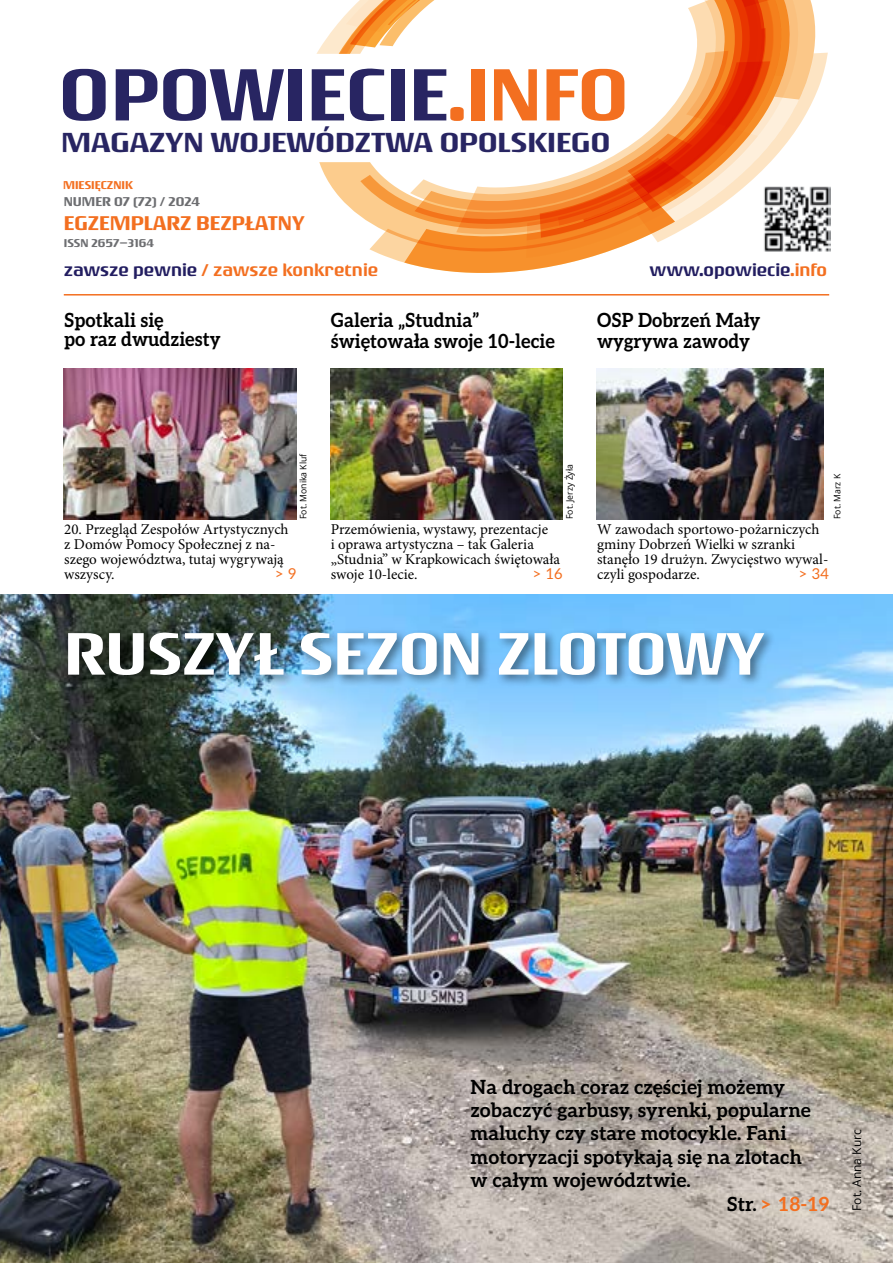
<style>
.page{position:relative;width:893px;height:1263px;background:#fff}
.page>*{position:absolute;margin:0;border:0;box-sizing:border-box;transform-origin:0 0}
.t1{font:500 63px "Rogue Sans Ext";color:#fff}
.t2{font:500 29.1px "Rogue Sans Ext";color:#282562;scale:1.04 1}
.t3{font:500 21px "Rogue Sans Ext";color:#f36f20}
.t4{font:700 19.5px "Aleo";color:#000}
.t5{font:700 19.5px/21px "Aleo";color:#000;scale:.94 1}
.t6{font:700 19.5px "Aleo";color:#f36f20}
.t7{font:500 18px "Rogue Sans Ext";color:#f36f20}
.t8{font:500 18px "Rogue Sans Ext";color:#221d60}
.t9{font:15px/15px "Minion Pro";color:#000}
.t10{font:15px "Aleo";color:#f36f20}
.t11{font:500 13.5px "Rogue Sans Ext";color:#6d6e71}
.t12{font:500 12px "Rogue Sans Ext";color:#6d6e71}
.t13{font:12px "Open Sans";color:#000}
.t14{font:500 12px "Rogue Sans Ext";color:#f36f20}
.t15{font:9px "Open Sans";color:#000;scale:.96 1}
.s1{color:#221d60}
.s2{color:#f36f20}
.s3{color:#000}
</style>
<div class="page">
<svg style="left:63px;top:69px;width:43px;height:52px"></svg>
<svg style="left:116px;top:69px;width:41px;height:51px"></svg>
<svg style="left:163px;top:69px;width:121px;height:52px"></svg>
<div style="left:289px;top:69px;width:13px;height:51px;background:#282562"></div>
<svg style="left:312px;top:0;width:516px;height:273px"></svg>
<img style="left:762px;top:184px;width:68px;height:68px">
<hr style="left:64px;top:294px;width:765px;height:2px;background:#f36f20">
<img style="left:64px;top:368px;width:232px;height:151px">
<img style="left:597px;top:368px;width:226px;height:151px">
<img style="left:330px;top:368px;width:233px;height:151px">
<img style="left:0;top:594px;width:893px;height:669px">
<div style="left:64px;top:628px;width:712px;height:60px;background:#000;opacity:.45"></div>
<h2 class="t2" style="left:61px;top:126px;width:529px">MAGAZYN WOJEWÓDZTWA OPOLSKIEGO</h2>
<p class="t14" style="left:63px;top:178px;width:71px">MIESIĘCZNIK</p>
<p class="t11" style="left:64px;top:193px;width:138px">NUMER 07 (72) / 2024</p>
<h3 class="t3" style="left:64px;top:210px;width:242px">EGZEMPLARZ BEZPŁATNY</h3>
<p class="t12" style="left:64px;top:236px;width:92px">ISSN 2657–3164</p>
<p class="t7" style="left:64px;top:259px;width:316px"><span class="s1">zawsze pewnie</span> / zawsze konkretnie</p>
<p class="t8" style="left:649px;top:259px;width:179px">www.opowiecie<span class="s2">.info</span></p>
<h3 class="t5" style="left:64px;top:309px;width:168px;line-height:19.5px">Spotkali się<br>po raz dwudziesty</h3>
<h3 class="t5" style="left:331px;top:308px;width:240px">Galeria „Studnia” świętowała swoje 10-lecie</h3>
<h3 class="t5" style="left:597px;top:308px;width:175px">OSP Dobrzeń Mały wygrywa zawody</h3>
<p class="t15" style="left:297px;top:519px;width:70px;rotate:-90deg">Fot. Monika Kluf</p>
<p class="t15" style="left:563px;top:519px;width:59px;rotate:-90deg">Fot. Jerzy Żyła</p>
<p class="t15" style="left:831px;top:519px;width:48px;rotate:-90deg">Fot. Marz K</p>
<p class="t9" style="left:64px;top:522px;width:226px">20. Przegląd Zespołów Artystycznych z Domów Pomocy Społecznej z na&shy;szego województwa, tutaj wygrywają wszyscy.</p>
<p class="t10" style="left:276px;top:562px;width:22px">&gt; 9</p>
<p class="t9" style="left:331px;top:522px;width:231px">Przemówienia, wystawy, prezentacje<br>i oprawa artystyczna – tak Galeria „Studnia” w Krapkowicach świętowała swoje 10-lecie.</p>
<p class="t10" style="left:533px;top:562px;width:31px">&gt; 16</p>
<p class="t9" style="left:597px;top:522px;width:233px">W zawodach sportowo-pożarniczych gminy Dobrzeń Wielki w szranki stanęło 19 drużyn. Zwycięstwo wywal&shy;czyli gospodarze.</p>
<p class="t10" style="left:799px;top:562px;width:31px">&gt; 34</p>
<h1 class="t1" style="left:64px;top:616px;width:701px">RUSZYŁ SEZON ZLOTOWY</h1>
<h3 class="t4" style="left:470px;top:1071px;width:316px">Na drogach coraz częściej możemy</h3>
<h3 class="t4" style="left:470px;top:1094px;width:342px">zobaczyć garbusy, syrenki, popularne</h3>
<h3 class="t4" style="left:470px;top:1118px;width:318px">maluchy czy stare motocykle. Fani</h3>
<h3 class="t4" style="left:470px;top:1141px;width:333px">motoryzacji spotykają się na zlotach</h3>
<h3 class="t4" style="left:470px;top:1164px;width:222px">w całym województwie.</h3>
<h3 class="t6" style="left:727px;top:1188px;width:104px"><span class="s3">Str.</span> &gt; 18-19</h3>
<p class="t13" style="left:849px;top:1211px;width:83px;rotate:-90deg">Fot. Anna Kurc</p>
</div>
